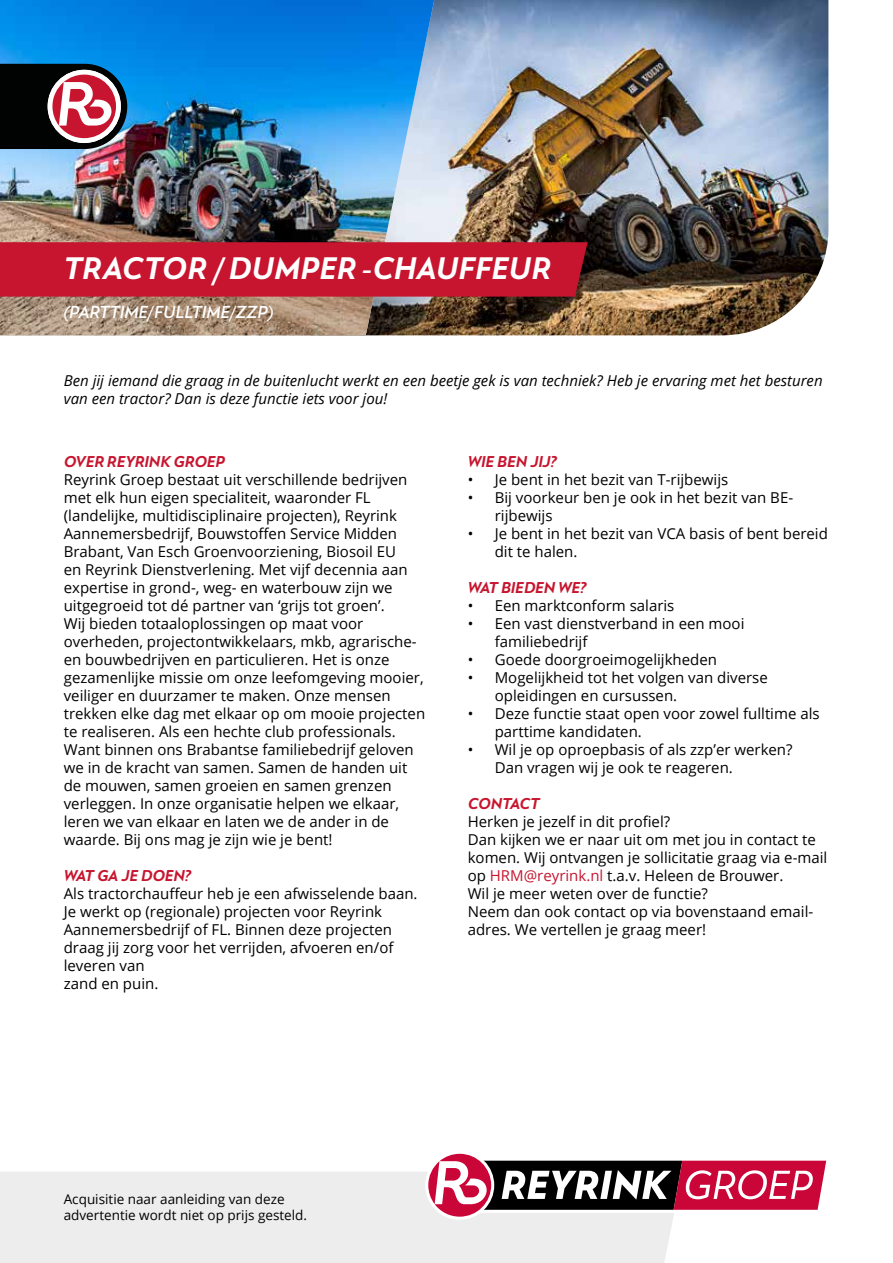
<style>
.page{position:relative;width:893px;height:1263px;background:#fff}
.page>*{position:absolute;margin:0;border:0;box-sizing:border-box;transform-origin:0 0}
.t1{font:italic 800 29.7px "RNS Miles";letter-spacing:.005em;color:#fff}
.t2{font:italic 700 16.65px "RNS Miles";color:#fff}
.t3{font:15px/18px "Open Sans";color:#000}
.t4{font:italic 15px/18px "Open Sans";color:#000}
.t5{font:italic 800 15px "RNS Miles";color:#c7152f}
.t6{font:italic 800 15px "RNS Miles";letter-spacing:-.02em;color:#c7152f}
.t7{font:13.5px/16.2px "Open Sans";color:#000}
.s1{color:#c7152f}
</style>
<div class="page">
<img style="left:434px;top:0;width:394px;height:335px">
<img style="left:0;top:0;width:434px;height:242px">
<svg style="left:0;top:64px;width:127px;height:85px"></svg>
<div style="left:0;top:1172px;width:673px;height:91px;background:#ededed"></div>
<div style="left:425px;top:1151px;width:69px;height:69px;background:#fff;border-radius:50%"></div>
<svg style="left:428px;top:1154px;width:399px;height:63px"></svg>
<svg style="left:0;top:242px;width:588px;height:94px;background:#ad3d43"></svg>
<h1 class="t1" style="left:63px;top:249px;width:489px">TRACTOR / DUMPER -CHAUFFEUR</h1>
<p class="t2" style="left:63px;top:301px;width:211px">(PARTTIME/FULLTIME/ZZP)</p>
<p class="t4" style="left:64px;top:372px;width:760px">Ben jij iemand die graag in de buitenlucht werkt en een beetje gek is van techniek? Heb je ervaring met het besturen van een tractor? Dan is deze functie iets voor jou!</p>
<p class="t5" style="left:64px;top:452px;width:163px">OVER REYRINK GROEP</p>
<p class="t3" style="left:64px;top:470px;width:363px">Reyrink Groep bestaat uit verschillende bedrijven met elk hun eigen specialiteit, waaronder FL (landelijke, multidisciplinaire projecten), Reyrink Aannemersbedrijf, Bouwstoffen Service Midden Brabant, Van Esch Groenvoorziening, Biosoil EU<br>en Reyrink Dienstverlening. Met vijf decennia aan expertise in grond-, weg- en waterbouw zijn we uitgegroeid tot dé partner van ‘grijs tot groen’.<br>Wij bieden totaaloplossingen op maat voor overheden, projectontwikkelaars, mkb, agrarische&shy;en bouwbedrijven en particulieren. Het is onze gezamenlijke missie om onze leefomgeving mooier, veiliger en duurzamer te maken. Onze mensen trekken elke dag met elkaar op om mooie projecten te realiseren. Als een hechte club professionals.<br>Want binnen ons Brabantse familiebedrijf geloven we in de kracht van samen. Samen de handen uit de mouwen, samen groeien en samen grenzen verleggen. In onze organisatie helpen we elkaar, leren we van elkaar en laten we de ander in de waarde. Bij ons mag je zijn wie je bent!</p>
<p class="t6" style="left:64px;top:866px;width:129px">WAT GA JE DOEN?</p>
<p class="t3" style="left:64px;top:884px;width:355px">Als tractorchauffeur heb je een afwisselende baan.<br>Je werkt op (regionale) projecten voor Reyrink Aannemersbedrijf of FL. Binnen deze projecten draag jij zorg voor het verrijden, afvoeren en/of leveren van<br>zand en puin.</p>
<p class="t5" style="left:468px;top:452px;width:90px">WIE BEN JIJ?</p>
<p class="t3" style="left:468px;top:470px;width:262px">• Je bent in het bezit van T-rijbewijs</p>
<p class="t3" style="left:495px;top:488px;width:300px;text-indent:-27px">• Bij voorkeur ben je ook in het bezit van BE&shy;rijbewijs</p>
<p class="t3" style="left:495px;top:524px;width:335px;text-indent:-27px">• Je bent in het bezit van VCA basis of bent bereid dit te halen.</p>
<p class="t5" style="left:468px;top:578px;width:120px">WAT BIEDEN WE?</p>
<p class="t3" style="left:468px;top:596px;width:208px">• Een marktconform salaris</p>
<p class="t3" style="left:495px;top:614px;width:251px;text-indent:-27px">• Een vast dienstverband in een mooi familiebedrijf</p>
<p class="t3" style="left:468px;top:650px;width:251px">• Goede doorgroeimogelijkheden</p>
<p class="t3" style="left:495px;top:668px;width:275px;text-indent:-27px">• Mogelijkheid tot het volgen van diverse opleidingen en cursussen.</p>
<p class="t3" style="left:495px;top:704px;width:326px;text-indent:-27px">• Deze functie staat open voor zowel fulltime als parttime kandidaten.</p>
<p class="t3" style="left:495px;top:740px;width:299px;text-indent:-27px">• Wil je op oproepbasis of als zzp’er werken?<br>Dan vragen wij je ook te reageren.</p>
<p class="t6" style="left:468px;top:794px;width:74px">CONTACT</p>
<p class="t3" style="left:468px;top:812px;width:361px">Herken je jezelf in dit profiel?<br>Dan kijken we er naar uit om met jou in contact te komen. Wij ontvangen je sollicitatie graag via e-mail op <span class="s1">HRM@reyrink.nl</span> t.a.v. Heleen de Brouwer.<br>Wil je meer weten over de functie?<br>Neem dan ook contact op via bovenstaand email&shy;adres. We vertellen je graag meer!</p>
<p class="t7" style="left:64px;top:1191px;width:245px">Acquisitie naar aanleiding van deze advertentie wordt niet op prijs gesteld.</p>
</div>
